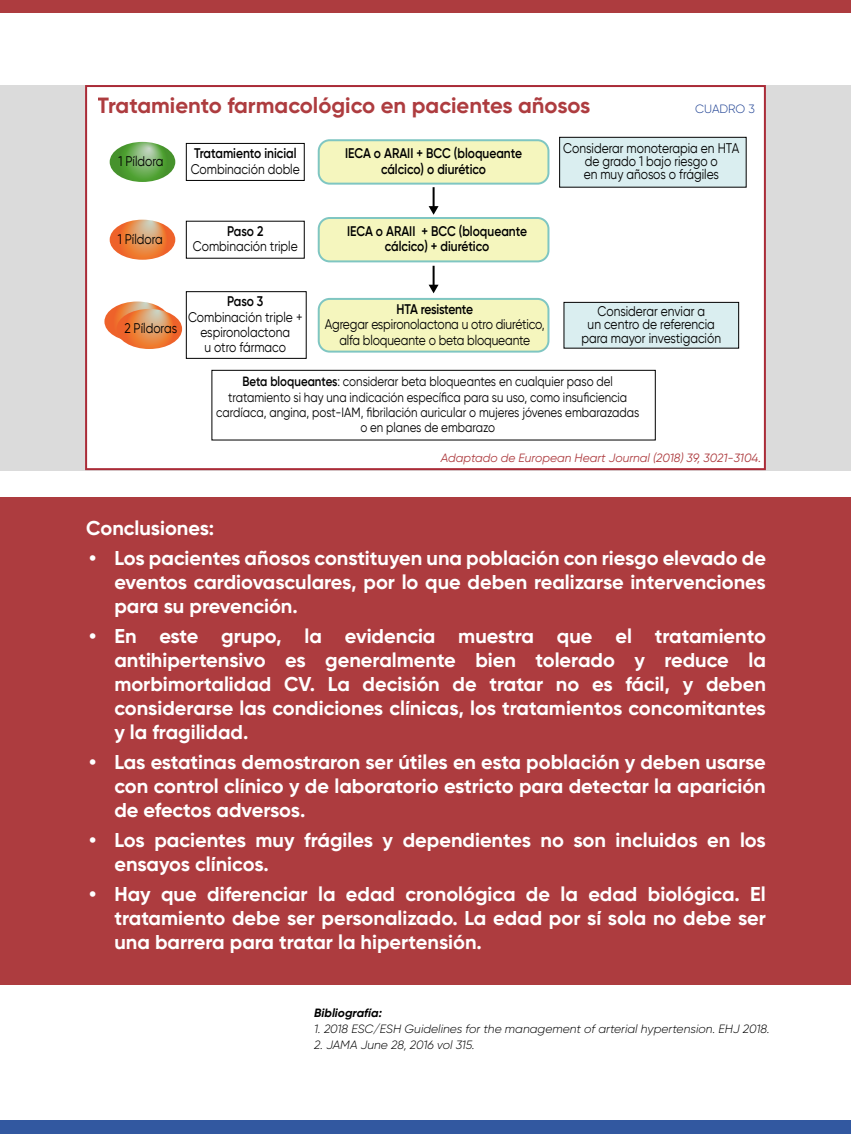
<style>
.page{position:relative;width:851px;height:1134px;background:#fff}
.page>*{position:absolute;margin:0;border:0;box-sizing:border-box;transform-origin:0 0}
.t1{font:700 22px "Gilroy";color:#9f191d}
.t2{font:700 20px/24px "Gilroy";color:#fff;text-align:justify}
.t3{font:14px/13.4px "Gilroy";color:#000;text-align:center;scale:.86 1}
.t4{font:600 14px/15.4px "Gilroy";color:#000;text-align:center;scale:.86 1}
.t5{font:600 14px "Gilroy";letter-spacing:-.03em;color:#000;scale:.86 1}
.t6{font:13.4px/15.4px "Gilroy";color:#000;text-align:center;scale:.86 1}
.t7{font:italic 300 12px "Gilroy";color:#000}
.t8{font:italic 12px "Gilroy";color:#9f191d}
.t9{font:italic 700 12px "Gilroy";color:#000}
.t10{font:300 12px "Gilroy";color:#1e4193}
.s1{font-weight:600}
</style>
<div class="page">
<div style="left:0;top:0;width:850px;height:13px;background:#ad3c3f"></div>
<div style="left:0;top:1120px;width:850px;height:14px;background:#3258a0"></div>
<div style="left:0;top:85px;width:850px;height:385px;background:#dbdbdb"></div>
<div style="left:85px;top:85px;width:680px;height:385px;background:#fff"></div>
<div style="left:0;top:497px;width:850px;height:488px;background:#ad3c3f"></div>
<hr style="left:432px;top:187px;width:2px;height:21px;background:#000">
<svg style="left:428px;top:206px;width:10px;height:9px"></svg>
<hr style="left:432px;top:266px;width:2px;height:20px;background:#000">
<svg style="left:428px;top:285px;width:10px;height:8px"></svg>
<svg style="left:110px;top:142px;width:65px;height:40px;background:#84b973"></svg>
<svg style="left:110px;top:220px;width:65px;height:40px;background:#ec9f70"></svg>
<svg style="left:104px;top:301px;width:78px;height:48px;background:#eda57b"></svg>
<div style="left:186px;top:143px;width:119px;height:38px;border:1px solid #000"></div>
<div style="left:559px;top:137px;width:187px;height:51px;background:#daeef0;border:1px solid #000"></div>
<div style="left:563px;top:302px;width:176px;height:47px;background:#daeef0;border:1px solid #000"></div>
<div style="left:186px;top:291px;width:120px;height:68px;border:1px solid #000"></div>
<div style="left:319px;top:140px;width:229px;height:44px;background:#f5f6be;border-radius:11px"></div>
<div style="left:318px;top:139px;width:231px;height:46px;border:2px solid #7fc6c2;border-radius:11px"></div>
<div style="left:319px;top:218px;width:229px;height:43px;background:#f5f6be;border-radius:11px"></div>
<div style="left:318px;top:217px;width:231px;height:45px;border:2px solid #7fc6c2;border-radius:11px"></div>
<div style="left:319px;top:299px;width:229px;height:53px;background:#f5f6be;border-radius:11px"></div>
<div style="left:318px;top:298px;width:231px;height:55px;border:2px solid #7fc6c2;border-radius:11px"></div>
<div style="left:211px;top:370px;width:444px;height:70px;border:1px solid #000"></div>
<p class="t1" style="left:98px;top:92px;width:494px">Tratamiento farmacológico en pacientes añosos</p>
<p class="t10" style="left:695px;top:101px;width:61px">CUADRO 3</p>
<p class="t3" style="left:118px;top:154px;width:54px">1 Píldora</p>
<p class="t4" style="left:194px;top:146px;width:121px">Tratamiento inicial</p>
<p class="t3" style="left:191px;top:162px;width:128px">Combinación doble</p>
<p class="t4" style="left:345px;top:146px;width:207px">IECA o ARAII + BCC (bloqueante cálcico) o diurético</p>
<p class="t3" style="left:563px;top:141px;width:206px">Considerar monoterapia en HTA de grado 1 bajo riesgo o<br>en muy añosos o frágiles</p>
<p class="t3" style="left:118px;top:232px;width:54px">1 Píldora</p>
<p class="t4" style="left:227px;top:223px;width:44px">Paso 2</p>
<p class="t3" style="left:193px;top:240px;width:123px">Combinación triple</p>
<p class="t4" style="left:347px;top:223px;width:211px">IECA o ARAII + BCC (bloqueante cálcico) + diurético</p>
<p class="t3" style="left:124px;top:321px;width:63px">2 Píldoras</p>
<p class="t4" style="left:227px;top:294px;width:44px">Paso 3</p>
<p class="t3" style="left:188px;top:309px;width:134px;line-height:15.4px">Combinación triple + espironolactona<br>u otro fármaco</p>
<p class="t6" style="left:216px;top:374px;width:493px"><span class="s1">Beta bloqueantes</span>: considerar beta bloqueantes en cualquier paso del tratamiento si hay una indicación específica para su uso, como insuficiencia cardíaca, angina, post-IAM, fibrilación auricular o mujeres jóvenes embarazadas o en planes de embarazo</p>
<p class="t5" style="left:396px;top:300px;width:90px">HTA resistente</p>
<p class="t3" style="left:325px;top:317px;width:257px;line-height:15.4px">Agregar espironolactona u otro diurético, alfa bloqueante o beta bloqueante</p>
<p class="t3" style="left:581px;top:304px;width:164px">Considerar enviar a<br>un centro de referencia para mayor investigación</p>
<p class="t8" style="left:441px;top:450px;width:322px">Adaptado de European Heart Journal (2018) 39, 3021-3104.</p>
<p class="t2" style="left:86px;top:515px;width:130px">Conclusiones:</p>
<p class="t2" style="left:114px;top:545px;width:653px;text-indent:-25px">• Los pacientes añosos constituyen una población con riesgo elevado de eventos cardiovasculares, por lo que deben realizarse intervenciones para su prevención.</p>
<p class="t2" style="left:114px;top:623px;width:653px;text-indent:-25px">• En este grupo, la evidencia muestra que el tratamiento antihipertensivo es generalmente bien tolerado y reduce la morbimortalidad CV. La decisión de tratar no es fácil, y deben considerarse las condiciones clínicas, los tratamientos concomitantes y la fragilidad.</p>
<p class="t2" style="left:114px;top:749px;width:653px;text-indent:-25px">• Las estatinas demostraron ser útiles en esta población y deben usarse con control clínico y de laboratorio estricto para detectar la aparición de efectos adversos.</p>
<p class="t2" style="left:114px;top:827px;width:653px;text-indent:-25px">• Los pacientes muy frágiles y dependientes no son incluidos en los ensayos clínicos.</p>
<p class="t2" style="left:114px;top:881px;width:653px;text-indent:-25px">• Hay que diferenciar la edad cronológica de la edad biológica. El tratamiento debe ser personalizado. La edad por sí sola no debe ser una barrera para tratar la hipertensión.</p>
<p class="t9" style="left:314px;top:1005px;width:69px">Bibliografía:</p>
<p class="t7" style="left:314px;top:1021px;width:457px">1. 2018 ESC/ESH Guidelines for the management of arterial hypertension. EHJ 2018.</p>
<p class="t7" style="left:314px;top:1037px;width:162px">2. JAMA June 28, 2016 vol 315.</p>
</div>
